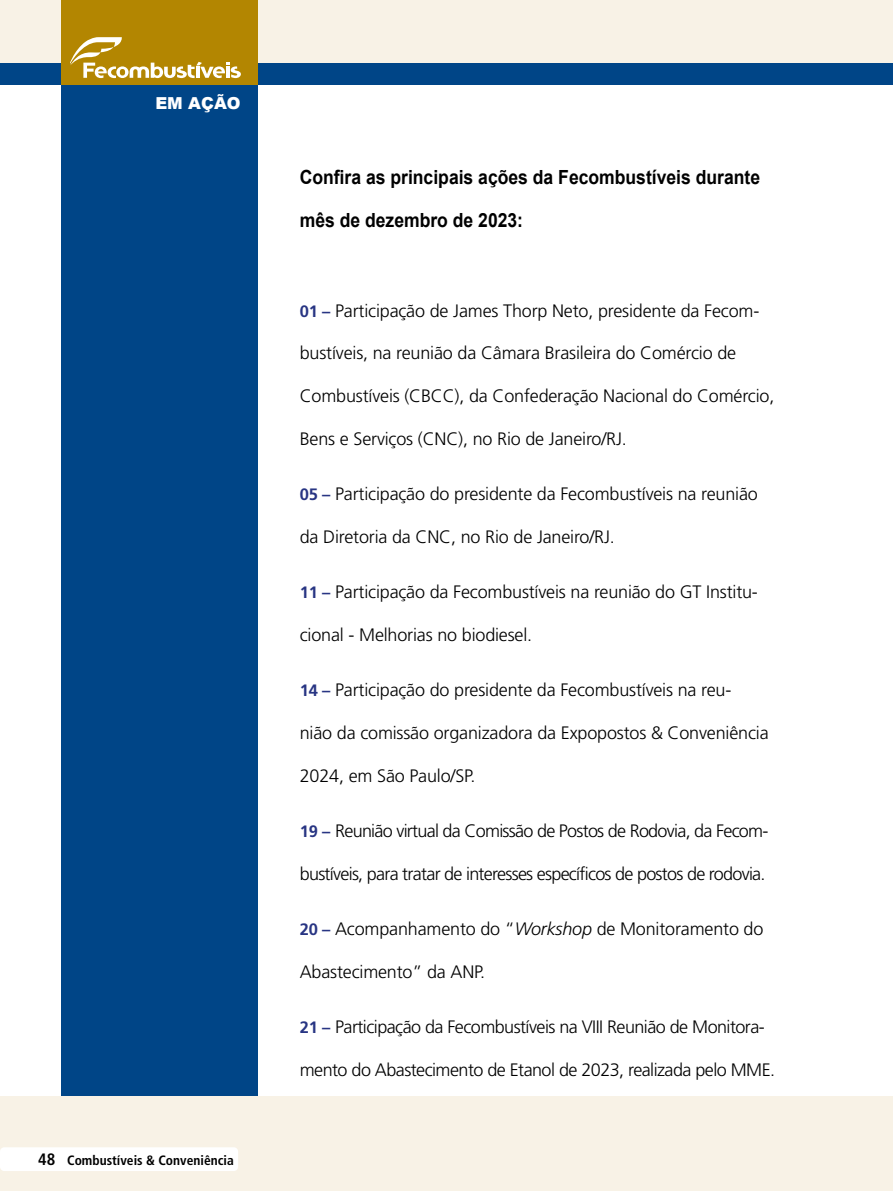
<style>
.page{position:relative;width:893px;height:1191px;background:#fff}
.page>*{position:absolute;margin:0;border:0;box-sizing:border-box;transform-origin:0 0}
.t1{font:700 19.5px/42.8px "Arial";color:#000;scale:.9 1}
.t2{font:300 18px "Frutiger";letter-spacing:-.01em;color:#000}
.t3{font:300 18px "Frutiger";letter-spacing:-.04em;color:#000}
.t4{font:300 18px "Frutiger";letter-spacing:-.03em;color:#000}
.t5{font:900 16.5px "Arial";color:#fff}
.t6{font:700 condensed 13.5px "Frutiger";color:#000}
.s1{font-size:16.5px}
.s2{font-weight:700;font-size:16.5px;color:#283583}
.s3{font-style:italic}
</style>
<div class="page">
<div style="left:0;top:1095px;width:892px;height:96px;background:#f8f2e6"></div>
<hr style="left:892px;top:1095px;width:1px;height:96px;background:#f8f2e6">
<div style="left:62px;top:84px;width:196px;height:1012px;background:#004587"></div>
<div style="left:0;top:0;width:892px;height:84px;background:#f8f2e6"></div>
<hr style="left:892px;top:0;width:1px;height:84px;background:#f8f2e6">
<div style="left:0;top:63px;width:892px;height:21px;background:#004587"></div>
<svg style="left:892px;top:63px;width:1px;height:21px"></svg>
<div style="left:62px;top:0;width:196px;height:84px;background:#b38601"></div>
<svg style="left:70px;top:37px;width:171px;height:41px"></svg>
<div style="left:0;top:1147px;width:238px;height:24px;background:#fff;border-radius:4px"></div>
<p class="t5" style="left:155px;top:91px;width:87px">EM AÇÃO</p>
<p class="t6" style="left:38px;top:1152px;width:197px"><span class="s1">48</span> Combustíveis &amp; Conveniência</p>
<p class="t1" style="left:300px;top:157px;width:513px">Confira as principais ações da Fecombustíveis durante mês de dezembro de 2023:</p>
<p class="t2" style="left:300px;top:300px;width:461px"><span class="s2">01 –</span> Participação de James Thorp Neto, presidente da Fecom-</p>
<p class="t2" style="left:300px;top:343px;width:438px">bustíveis, na reunião da Câmara Brasileira do Comércio de</p>
<p class="t2" style="left:300px;top:385px;width:476px">Combustíveis (CBCC), da Confederação Nacional do Comércio,</p>
<p class="t2" style="left:300px;top:428px;width:329px">Bens e Serviços (CNC), no Rio de Janeiro/RJ.</p>
<p class="t2" style="left:300px;top:483px;width:460px"><span class="s2">05 –</span> Participação do presidente da Fecombustíveis na reunião</p>
<p class="t2" style="left:300px;top:526px;width:317px">da Diretoria da CNC, no Rio de Janeiro/RJ.</p>
<p class="t2" style="left:300px;top:582px;width:460px"><span class="s2">11 –</span> Participação da Fecombustíveis na reunião do GT Institu-</p>
<p class="t2" style="left:300px;top:624px;width:234px">cional - Melhorias no biodiesel.</p>
<p class="t2" style="left:300px;top:680px;width:433px"><span class="s2">14 –</span> Participação do presidente da Fecombustíveis na reu-</p>
<p class="t2" style="left:300px;top:722px;width:470px">nião da comissão organizadora da Expopostos &amp; Conveniência</p>
<p class="t2" style="left:300px;top:765px;width:177px">2024, em São Paulo/SP.</p>
<p class="t3" style="left:300px;top:820px;width:470px"><span class="s2">19 –</span> Reunião virtual da Comissão de Postos de Rodovia, da Fecom-</p>
<p class="t3" style="left:300px;top:863px;width:467px">bustíveis, para tratar de interesses específicos de postos de rodovia.</p>
<p class="t2" style="left:300px;top:919px;width:465px"><span class="s2">20 –</span> Acompanhamento do “<span class="s3">Workshop</span> de Monitoramento do</p>
<p class="t2" style="left:300px;top:961px;width:187px">Abastecimento” da ANP.</p>
<p class="t4" style="left:300px;top:1017px;width:467px"><span class="s2">21 –</span> Participação da Fecombustíveis na VIII Reunião de Monitora-</p>
<p class="t4" style="left:300px;top:1059px;width:477px">mento do Abastecimento de Etanol de 2023, realizada pelo MME.</p>
</div>
